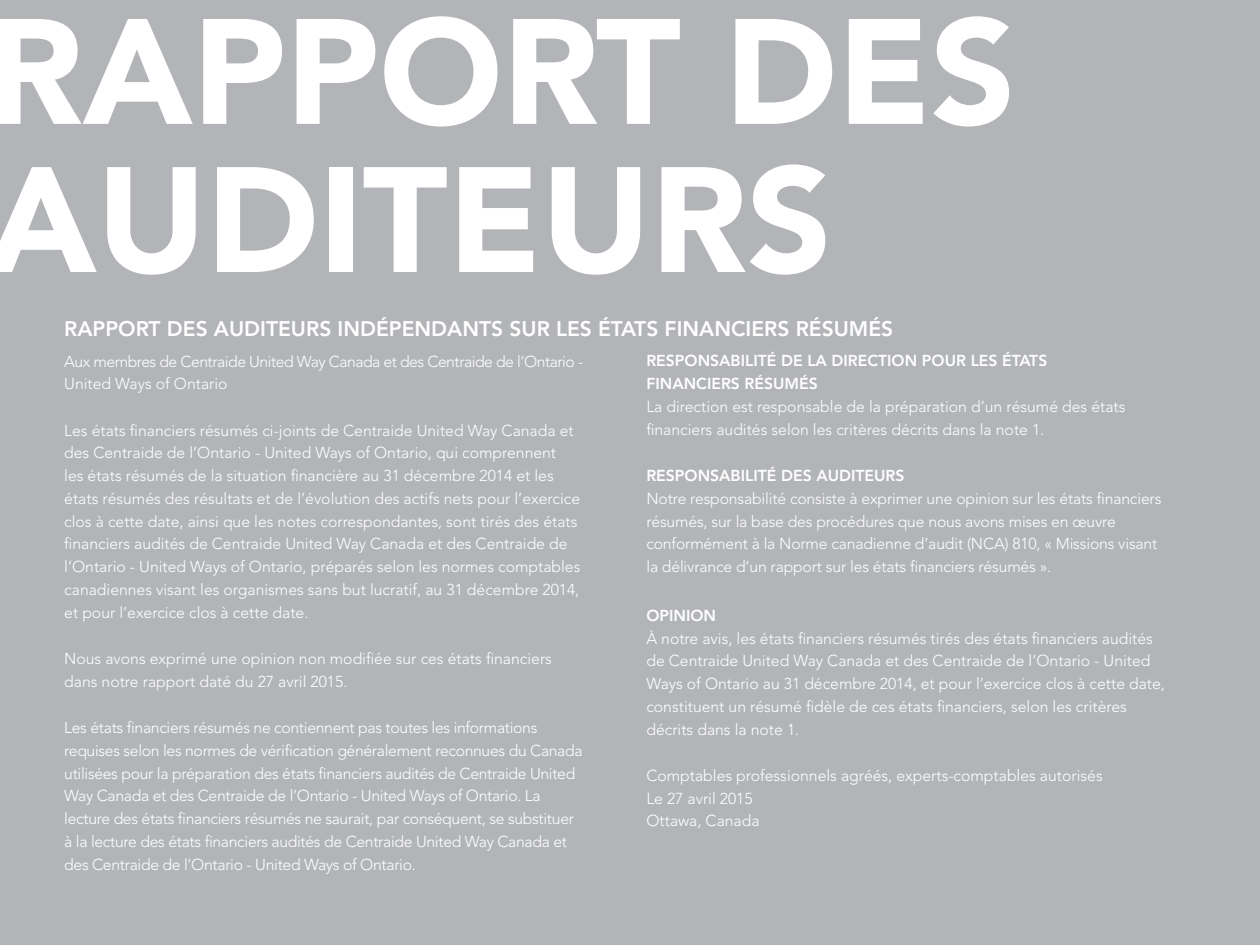
<style>
.page{position:relative;width:1260px;height:945px;background:#b2b4b7}
.page>*{position:absolute;margin:0;border:0;box-sizing:border-box;transform-origin:0 0}
.t1{font:900 148.22px/148.2px "Avenir";color:#fff}
.t2{font:800 21px "Avenir";color:#fff}
.t3{font:300 15.75px/22.8px "Avenir";color:#fff}
.t4{font:300 15.75px/22.8px "Avenir";letter-spacing:-.02em;color:#fff}
.t5{font:800 15.75px/22.8px "Avenir";color:#fff}
.t6{font:300 15.75px/22.8px "Avenir";letter-spacing:-.03em;color:#fff}
</style>
<div class="page">
<h1 class="t1" style="left:-13px;top:-3px;width:1030px">RAPPORT DES<br>AUDITEURS</h1>
<h2 class="t2" style="left:64px;top:316px;width:831px">RAPPORT DES AUDITEURS INDÉPENDANTS SUR LES ÉTATS FINANCIERS RÉSUMÉS</h2>
<p class="t6" style="left:64px;top:350px;width:521px">Aux membres de Centraide United Way Canada et des Centraide de l’Ontario -<br>United Ways of Ontario</p>
<p class="t3" style="left:64px;top:419px;width:518px">Les états financiers résumés ci-joints de Centraide United Way Canada et des Centraide de l’Ontario - United Ways of Ontario, qui comprennent<br>les états résumés de la situation financière au 31 décembre 2014 et les états résumés des résultats et de l’évolution des actifs nets pour l’exercice clos à cette date, ainsi que les notes correspondantes, sont tirés des états financiers audités de Centraide United Way Canada et des Centraide de l’Ontario - United Ways of Ontario, préparés selon les normes comptables canadiennes visant les organismes sans but lucratif, au 31 décembre 2014, et pour l’exercice clos à cette date.</p>
<p class="t3" style="left:64px;top:647px;width:489px">Nous avons exprimé une opinion non modifiée sur ces états financiers dans notre rapport daté du 27 avril 2015.</p>
<p class="t4" style="left:64px;top:716px;width:520px">Les états financiers résumés ne contiennent pas toutes les informations requises selon les normes de vérification généralement reconnues du Canada utilisées pour la préparation des états financiers audités de Centraide United Way Canada et des Centraide de l’Ontario - United Ways of Ontario. La lecture des états financiers résumés ne saurait, par conséquent, se substituer à la lecture des états financiers audités de Centraide United Way Canada et des Centraide de l’Ontario - United Ways of Ontario.</p>
<p class="t5" style="left:646px;top:350px;width:403px">RESPONSABILITÉ DE LA DIRECTION POUR LES ÉTATS<br>FINANCIERS RÉSUMÉS</p>
<p class="t3" style="left:646px;top:395px;width:481px">La direction est responsable de la préparation d’un résumé des états financiers audités selon les critères décrits dans la note 1.</p>
<p class="t5" style="left:646px;top:464px;width:260px">RESPONSABILITÉ DES AUDITEURS</p>
<p class="t3" style="left:646px;top:487px;width:517px">Notre responsabilité consiste à exprimer une opinion sur les états financiers résumés, sur la base des procédures que nous avons mises en œuvre conformément à la Norme canadienne d’audit (NCA) 810, « Missions visant la délivrance d’un rapport sur les états financiers résumés ».</p>
<p class="t5" style="left:646px;top:604px;width:71px">OPINION</p>
<p class="t3" style="left:646px;top:627px;width:520px">À notre avis, les états financiers résumés tirés des états financiers audités de Centraide United Way Canada et des Centraide de l’Ontario - United Ways of Ontario au 31 décembre 2014, et pour l’exercice clos à cette date, constituent un résumé fidèle de ces états financiers, selon les critères décrits dans la note 1.</p>
<p class="t3" style="left:646px;top:764px;width:458px">Comptables professionnels agréés, experts-comptables autorisés<br>Le 27 avril 2015<br>Ottawa, Canada</p>
</div>
